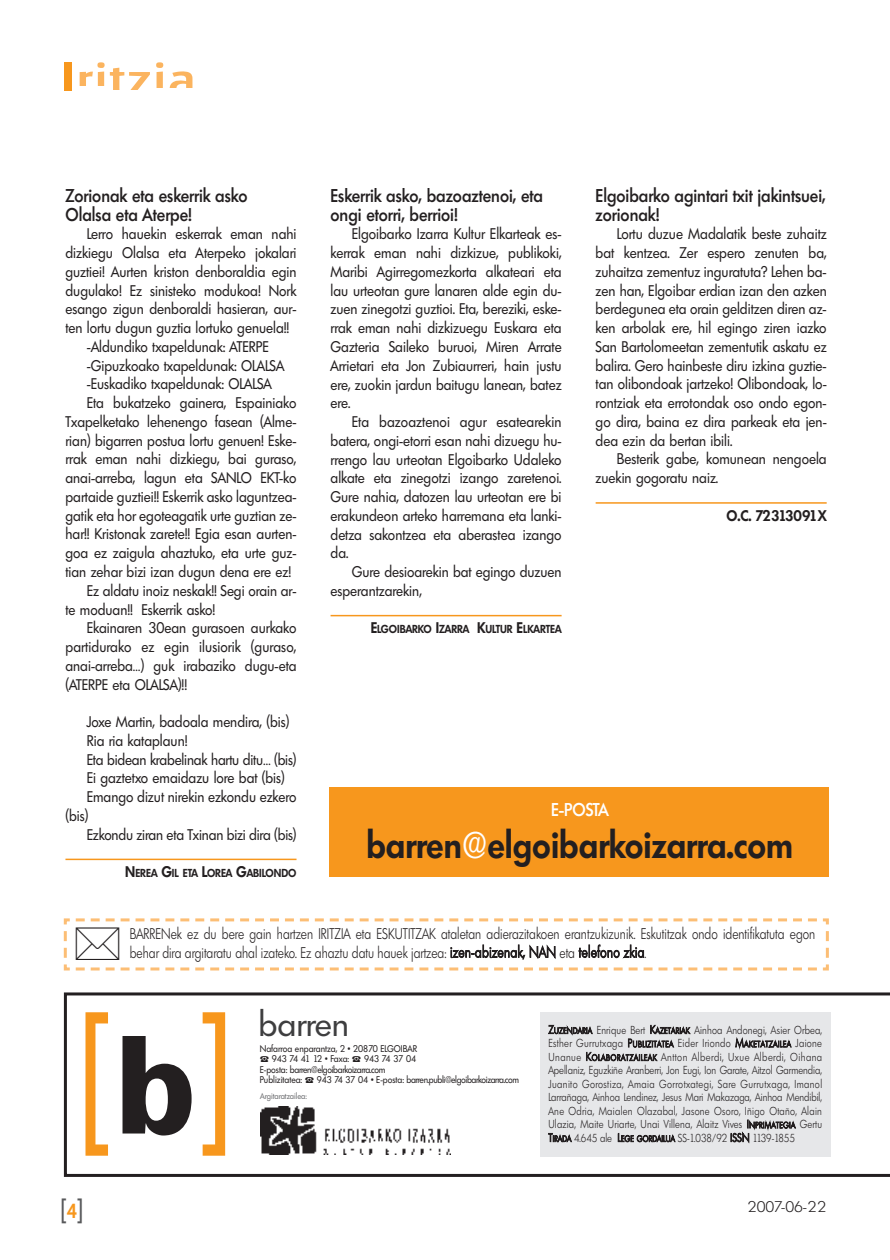
<style>
.page{position:relative;width:890px;height:1260px;background:#fff}
.page>*{position:absolute;margin:0;border:0;box-sizing:border-box;transform-origin:0 0}
.t1{font:156px "Helvetica";color:#f7971d;scale:.77 1}
.t2{font:500 45px "Glasgow";letter-spacing:.055em;color:#fbb45f;scale:1.2 1}
.t3{font:600 36px "Limerick";color:#231f20;scale:.9 1}
.t4{font:33px "Limerick";color:#3e3e3f}
.t5{font:27px "Helvetica";color:#57585a;scale:.83 1}
.t6{font:500 18px/18.8px "Limerick";color:#231f20;scale:.9 1}
.t7{font:500 18px "Limerick";letter-spacing:-.025em;color:#fff;scale:.9 1}
.t8{font:15px/18.8px "Limerick";color:#231f20;text-align:justify;scale:.9 1}
.t9{font:300 15px/18.3px "Limerick";letter-spacing:.005em;color:#231f20;scale:.8 1}
.t10{font:600 15px "Limerick";letter-spacing:-.045em;color:#231f20;scale:.9 1}
.t11{font:300 15px "Limerick";letter-spacing:.005em;color:#231f20}
.t12{font:300 11.25px/13.5px "Limerick";letter-spacing:.025em;color:#231f20;text-align:justify;scale:.83 1}
.t13{font:600 11.25px "Limerick";color:#231f20;scale:.9 1}
.t14{font:300 11.25px "Limerick";color:#231f20;scale:.83 1}
.t15{font:9.45px/10.5px "Limerick";letter-spacing:-.04em;color:#231f20;scale:.9 1}
.t16{font:9.45px/10.5px "Limerick";color:#231f20;scale:.9 1}
.t17{font:8.25px "Limerick";color:#6c6d70;scale:.9 1}
.s1{color:#f7971d}
.s2{font-size:15px}
.s3{color:#fff}
.s4{font-family:"Univers";font-weight:900;font-size:135px;color:#231f20}
.s5{font-size:8.4px}
.s6{font-family:"Limerick";font-weight:600;font-size:19.8px;color:#f7971d}
</style>
<div class="page">
<svg style="left:63px;top:502px;width:826px;height:675px"></svg>
<svg style="left:63px;top:916px;width:767px;height:55px"></svg>
<svg style="left:260px;top:1056px;width:8px;height:5px"></svg>
<svg style="left:352px;top:1056px;width:9px;height:5px"></svg>
<svg style="left:305px;top:1077px;width:8px;height:5px"></svg>
<h2 class="t2" style="left:61px;top:53px;width:113px"><span class="s1">I</span>ritzia</h2>
<p class="t6" style="left:65px;top:186px;width:204px">Zorionak eta eskerrik asko<br>Olalsa eta Aterpe!</p>
<p class="t8" style="left:87px;top:225px;width:234px">Lerro hauekin eskerrak eman nahi</p>
<p class="t8" style="left:65px;top:243px;width:258px">dizkiegu Olalsa eta Aterpeko jokalari</p>
<p class="t8" style="left:65px;top:262px;width:258px">guztiei! Aurten kriston denboraldia egin</p>
<p class="t8" style="left:65px;top:281px;width:258px">dugulako! Ez sinisteko modukoa! Nork</p>
<p class="t8" style="left:65px;top:300px;width:258px">esango zigun denboraldi hasieran, aur-</p>
<p class="t8" style="left:65px;top:318px;width:250px">ten lortu dugun guztia lortuko genuela!!</p>
<p class="t8" style="left:87px;top:337px;width:204px">-Aldundiko txapeldunak: ATERPE</p>
<p class="t8" style="left:87px;top:356px;width:221px">-Gipuzkoako txapeldunak: OLALSA</p>
<p class="t8" style="left:87px;top:375px;width:207px">-Euskadiko txapeldunak: OLALSA</p>
<p class="t8" style="left:87px;top:393px;width:234px">Eta bukatzeko gainera, Espainiako</p>
<p class="t8" style="left:65px;top:412px;width:258px">Txapelketako lehenengo fasean (Alme-</p>
<p class="t8" style="left:65px;top:431px;width:258px">rian) bigarren postua lortu genuen! Eske-</p>
<p class="t8" style="left:65px;top:450px;width:258px">rrak eman nahi dizkiegu, bai guraso,</p>
<p class="t8" style="left:65px;top:468px;width:258px">anai-arreba, lagun eta SANLO EKT-ko</p>
<p class="t8" style="left:65px;top:487px;width:258px">partaide guztiei!! Eskerrik asko laguntzea-</p>
<p class="t8" style="left:65px;top:506px;width:258px">gatik eta hor egoteagatik urte guztian ze-</p>
<p class="t8" style="left:65px;top:525px;width:258px">har!! Kristonak zarete!! Egia esan aurten-</p>
<p class="t8" style="left:65px;top:543px;width:258px">goa ez zaigula ahaztuko, eta urte guz-</p>
<p class="t8" style="left:65px;top:562px;width:252px">tian zehar bizi izan dugun dena ere ez!</p>
<p class="t8" style="left:87px;top:581px;width:234px">Ez aldatu inoiz neskak!! Segi orain ar-</p>
<p class="t8" style="left:65px;top:600px;width:168px">te moduan!! Eskerrik asko!</p>
<p class="t8" style="left:87px;top:618px;width:234px">Ekainaren 30ean gurasoen aurkako</p>
<p class="t8" style="left:65px;top:637px;width:258px">partidurako ez egin ilusiorik (guraso,</p>
<p class="t8" style="left:65px;top:656px;width:258px">anai-arreba…) guk irabaziko dugu-eta</p>
<p class="t8" style="left:65px;top:675px;width:137px">(ATERPE eta OLALSA)!!</p>
<p class="t8" style="left:87px;top:712px;width:227px">Joxe Martin, badoala mendira, (bis)</p>
<p class="t8" style="left:87px;top:731px;width:113px">Ria ria kataplaun!</p>
<p class="t8" style="left:87px;top:750px;width:234px">Eta bidean krabelinak hartu ditu… (bis)</p>
<p class="t8" style="left:87px;top:768px;width:221px">Ei gaztetxo emaidazu lore bat (bis)</p>
<p class="t8" style="left:87px;top:787px;width:234px">Emango dizut nirekin ezkondu ezkero</p>
<p class="t8" style="left:65px;top:806px;width:27px">(bis)</p>
<p class="t8" style="left:87px;top:825px;width:234px">Ezkondu ziran eta Txinan bizi dira (bis)</p>
<p class="t13" style="left:125px;top:866px;width:192px"><span class="s2">N</span>EREA <span class="s2">G</span>IL ETA <span class="s2">L</span>OREA <span class="s2">G</span>ABILONDO</p>
<p class="t6" style="left:330px;top:186px;width:237px">Eskerrik asko, bazoaztenoi, eta ongi etorri, berrioi!</p>
<p class="t8" style="left:330px;top:225px;width:258px;text-indent:21px">Elgoibarko Izarra Kultur Elkarteak es&shy;kerrak eman nahi dizkizue, publikoki, Maribi Agirregomezkorta alkateari eta lau urteotan gure lanaren alde egin du&shy;zuen zinegotzi guztioi. Eta, bereziki, eske&shy;rrak eman nahi dizkizuegu Euskara eta Gazteria Saileko buruoi, Miren Arrate Arrietari eta Jon Zubiaurreri, hain justu ere, zuokin jardun baitugu lanean, batez ere.</p>
<p class="t8" style="left:330px;top:412px;width:258px;text-indent:21px">Eta bazoaztenoi agur esatearekin batera, ongi-etorri esan nahi dizuegu hu&shy;rrengo lau urteotan Elgoibarko Udaleko alkate eta zinegotzi izango zaretenoi.<br>Gure nahia, datozen lau urteotan ere bi erakundeon arteko harremana eta lanki&shy;detza sakontzea eta aberastea izango da.</p>
<p class="t8" style="left:330px;top:562px;width:258px;text-indent:21px">Gure desioarekin bat egingo duzuen esperantzarekin,</p>
<p class="t13" style="left:370px;top:623px;width:214px"><span class="s2">E</span>LGOIBARKO <span class="s2">I</span>ZARRA <span class="s2">K</span>ULTUR <span class="s2">E</span>LKARTEA</p>
<p class="t6" style="left:595px;top:186px;width:257px">Elgoibarko agintari txit jakintsuei, zorionak!</p>
<p class="t8" style="left:595px;top:225px;width:258px;text-indent:21px">Lortu duzue Madalatik beste zuhaitz bat kentzea. Zer espero zenuten ba, zuhaitza zementuz inguratuta? Lehen ba&shy;zen han, Elgoibar erdian izan den azken berdegunea eta orain gelditzen diren az&shy;ken arbolak ere, hil egingo ziren iazko San Bartolomeetan zementutik askatu ez balira. Gero hainbeste diru izkina guztie&shy;tan olibondoak jartzeko! Olibondoak, lo&shy;rontziak eta errotondak oso ondo egon&shy;go dira, baina ez dira parkeak eta jen&shy;dea ezin da bertan ibili.</p>
<p class="t8" style="left:595px;top:450px;width:258px;text-indent:21px">Besterik gabe, komunean nengoela zuekin gogoratu naiz.</p>
<p class="t10" style="left:726px;top:506px;width:113px">O.C. 72313091X</p>
<p class="t7" style="left:551px;top:799px;width:65px">E-POSTA</p>
<h3 class="t3" style="left:366px;top:824px;width:475px">barren<span class="s3">@</span>elgoibarkoizarra.com</h3>
<p class="t9" style="left:130px;top:924px;width:858px">BARRENek ez du bere gain hartzen IRITZIA eta ESKUTITZAK ataletan adierazitakoen erantzukizunik. Eskutitzak ondo identifikatuta egon behar dira argitaratu ahal izateko. Ez ahaztu datu hauek jartzea: izen-abizenak, NAN eta telefono zkia.</p>
<h1 class="t1" style="left:78px;top:979px;width:203px">[ ]<span class="s4">b</span></h1>
<h3 class="t4" style="left:258px;top:1005px;width:92px">barren</h3>
<p class="t16" style="left:271px;top:1042px;width:163px;text-indent:-12px">Nafarroa enparantza, 2 • 20870 ELGOIBAR<br>943 74 41 12 • Faxa:</p>
<p class="t15" style="left:260px;top:1053px;width:175px;text-indent:104px">943 74 37 04<br>E-posta: barren@elgoibarkoizarra.com<br>Publizitatea:</p>
<p class="t15" style="left:316px;top:1074px;width:226px">943 74 37 04 • E-posta: barren.publi@elgoibarkoizarra.com</p>
<p class="t17" style="left:260px;top:1091px;width:53px">Argitaratzailea:</p>
<p class="t12" style="left:548px;top:1023px;width:331px">Z<span class="s5">UZENDARIA</span> Enrique Bert K<span class="s5">AZETARIAK</span> Ainhoa Andonegi, Asier Orbea, Esther Gurrutxaga P<span class="s5">UBLIZITATEA</span> Eider Iriondo M<span class="s5">AKETATZAILEA</span> Jaione Unanue K<span class="s5">OLABORATZAILEAK</span> Antton Alberdi, Uxue Alberdi, Oihana Apellaniz, Eguzkiñe Aranberri, Jon Eugi, Ion Garate, Aitzol Garmendia, Juanito Gorostiza, Amaia Gorrotxategi, Sare Gurrutxaga, Imanol Larrañaga, Ainhoa Lendinez, Jesus Mari Makazaga, Ainhoa Mendibil, Ane Odria, Maialen Olazabal, Jasone Osoro, Iñigo Otaño, Alain Ulazia, Maite Uriarte, Unai Villena, Alaitz Vives I<span class="s5">NPRIMATEGIA</span> Gertu</p>
<p class="t14" style="left:548px;top:1131px;width:298px">T<span class="s5">IRADA</span> 4.645 ale L<span class="s5">EGE GORDAILUA</span> SS-1.038/92 ISSN 1139-1855</p>
<h3 class="t5" style="left:61px;top:1192px;width:29px">[<span class="s6">4</span>]</h3>
<p class="t11" style="left:747px;top:1197px;width:80px">2007-06-22</p>
</div>
